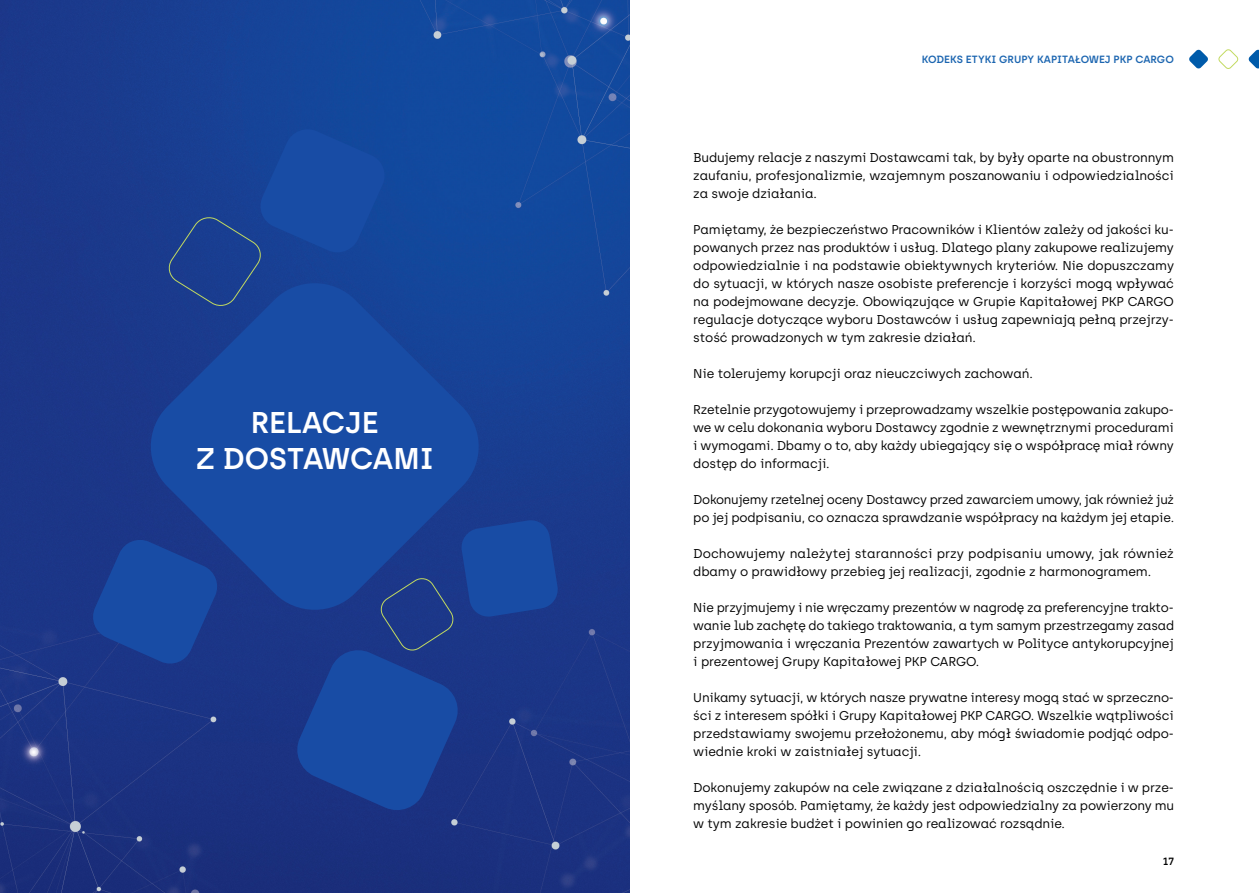
<style>
.page{position:relative;width:1259px;height:893px;background:#fff}
.page>*{position:absolute;margin:0;border:0;box-sizing:border-box;transform-origin:0 0}
.t1{font:600 30px/36px "Archia";color:#fff;text-align:center}
.t2{font:12.75px/18px "Archia";letter-spacing:-.01em;color:#000;text-align:justify}
.t3{font:600 10.5px "Archia";color:#1b65b0}
.t4{font:600 10.5px "Archia";color:#000}
</style>
<div class="page">
<svg style="left:1189px;top:49px;width:19px;height:20px"></svg>
<svg style="left:1218px;top:49px;width:21px;height:20px"></svg>
<svg style="left:1248px;top:49px;width:11px;height:20px"></svg>
<img style="left:0;top:0;width:629px;height:893px">
<svg style="left:145px;top:278px;width:339px;height:337px;background:#18479e"></svg>
<svg style="left:90px;top:537px;width:130px;height:130px;background:#194399"></svg>
<svg style="left:293px;top:519px;width:266px;height:295px;background:#1a3f93"></svg>
<svg style="left:167px;top:126px;width:221px;height:182px;background:#184498"></svg>
<h1 class="t1" style="left:196px;top:404px;width:240px">RELACJE<br>Z DOSTAWCAMI</h1>
<p class="t3" style="left:922px;top:53px;width:253px">KODEKS ETYKI GRUPY KAPITAŁOWEJ PKP CARGO</p>
<p class="t2" style="left:693px;top:148px;width:482px">Budujemy relacje z naszymi Dostawcami tak, by były oparte na obustronnym zaufaniu, profesjonalizmie, wzajemnym poszanowaniu i odpowiedzialności za swoje działania.</p>
<p class="t2" style="left:693px;top:220px;width:482px">Pamiętamy, że bezpieczeństwo Pracowników i Klientów zależy od jakości ku&shy;powanych przez nas produktów i usług. Dlatego plany zakupowe realizujemy odpowiedzialnie i na podstawie obiektywnych kryteriów. Nie dopuszczamy do sytuacji, w których nasze osobiste preferencje i korzyści mogą wpływać na podejmowane decyzje. Obowiązujące w Grupie Kapitałowej PKP CARGO regulacje dotyczące wyboru Dostawców i usług zapewniają pełną przejrzy&shy;stość prowadzonych w tym zakresie działań.</p>
<p class="t2" style="left:693px;top:364px;width:341px">Nie tolerujemy korupcji oraz nieuczciwych zachowań.</p>
<p class="t2" style="left:693px;top:400px;width:482px">Rzetelnie przygotowujemy i przeprowadzamy wszelkie postępowania zakupo&shy;we w celu dokonania wyboru Dostawcy zgodnie z wewnętrznymi procedurami i wymogami. Dbamy o to, aby każdy ubiegający się o współpracę miał równy dostęp do informacji.</p>
<p class="t2" style="left:693px;top:490px;width:482px">Dokonujemy rzetelnej oceny Dostawcy przed zawarciem umowy, jak również już po jej podpisaniu, co oznacza sprawdzanie współpracy na każdym jej etapie.</p>
<p class="t2" style="left:693px;top:544px;width:482px">Dochowujemy należytej staranności przy podpisaniu umowy, jak również dbamy o prawidłowy przebieg jej realizacji, zgodnie z harmonogramem.</p>
<p class="t2" style="left:693px;top:598px;width:482px">Nie przyjmujemy i nie wręczamy prezentów w nagrodę za preferencyjne trakto&shy;wanie lub zachętę do takiego traktowania, a tym samym przestrzegamy zasad przyjmowania i wręczania Prezentów zawartych w Polityce antykorupcyjnej i prezentowej Grupy Kapitałowej PKP CARGO.</p>
<p class="t2" style="left:693px;top:688px;width:482px">Unikamy sytuacji, w których nasze prywatne interesy mogą stać w sprzeczno&shy;ści z interesem spółki i Grupy Kapitałowej PKP CARGO. Wszelkie wątpliwości przedstawiamy swojemu przełożonemu, aby mógł świadomie podjąć odpo&shy;wiednie kroki w zaistniałej sytuacji.</p>
<p class="t2" style="left:693px;top:778px;width:482px">Dokonujemy zakupów na cele związane z działalnością oszczędnie i w prze&shy;myślany sposób. Pamiętamy, że każdy jest odpowiedzialny za powierzony mu w tym zakresie budżet i powinien go realizować rozsądnie.</p>
<p class="t4" style="left:1162px;top:854px;width:13px">17</p>
</div>
